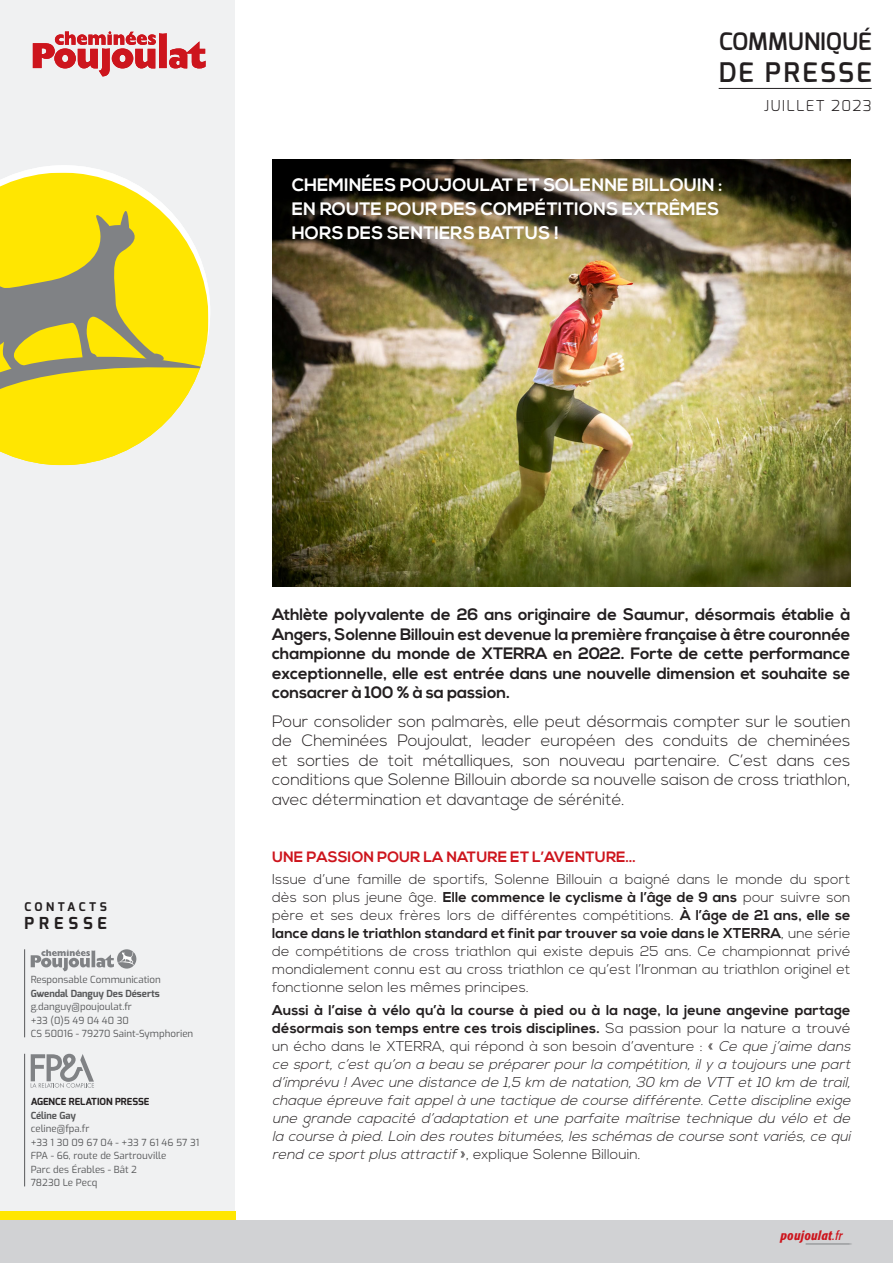
<style>
.page{position:relative;width:893px;height:1263px;background:#fff}
.page>*{position:absolute;margin:0;border:0;box-sizing:border-box;transform-origin:0 0}
.t1{font:600 27px "Exo";letter-spacing:.09em;color:#231f20}
.t2{font:600 24px "Exo";color:#231f20}
.t3{font:700 18px/24px "Nexa";color:#fff}
.t4{font:300 16.5px/19.5px "Nexa";color:#231f20;text-align:justify}
.t5{font:700 16.5px/19.5px "Nexa";letter-spacing:-.005em;color:#231f20;text-align:justify}
.t6{font:700 16.5px "Exo";letter-spacing:.295em;color:#231f20}
.t7{font:700 15px "Nexa";color:#cd151d}
.t8{font:300 15px "Exo";letter-spacing:.09em;color:#231f20}
.t9{font:italic 300 14.25px/18px "Nexa";color:#231f20}
.t10{font:300 14.25px/18px "Nexa";letter-spacing:.01em;color:#231f20;text-align:justify}
.t11{font:italic 500 condensed 12.75px "Formata";letter-spacing:.03em;color:#cd151d}
.t12{font:700 12px "Exo";letter-spacing:.295em;color:#231f20}
.t13{font:9.75px/13.5px "Exo";color:#57585a}
.t14{font:700 9.75px "Exo";color:#57585a}
.t15{font:700 9.75px "Exo";color:#231f20}
.s1{font-weight:700}
.s2{font-weight:700;font-style:normal}
.s3{font-style:normal}
.s4{font-weight:400}
</style>
<div class="page">
<div style="left:0;top:0;width:235px;height:1220px;background:#f0f1f2"></div>
<div style="left:0;top:1211px;width:235px;height:9px;background:#ffe601"></div>
<div style="left:0;top:1220px;width:893px;height:43px;background:#d1d2d4"></div>
<svg style="left:31px;top:1054px;width:63px;height:34px"></svg>
<hr style="left:24px;top:1054px;width:1px;height:132px;background:#57585a">
<hr style="left:24px;top:949px;width:1px;height:88px;background:#57585a">
<div style="left:117px;top:949px;width:19px;height:19px;background:#808285;border-radius:50%"></div>
<svg style="left:31px;top:949px;width:103px;height:22px"></svg>
<hr style="left:806px;top:1243px;width:46px;height:1px;background:#808285">
<hr style="left:719px;top:88px;width:153px;height:1px;background:#231f20">
<svg style="left:22px;top:165px;width:188px;height:161px"></svg>
<svg style="left:0;top:172px;width:209px;height:294px;fill:#ffe601"></svg>
<svg style="left:0;top:210px;width:206px;height:213px;background:#decd2f"></svg>
<svg style="left:33px;top:31px;width:173px;height:45px"></svg>
<img style="left:272px;top:159px;width:578px;height:428px">
<h2 class="t2" style="left:719px;top:26px;width:154px">COMMUNIQUÉ</h2>
<h1 class="t1" style="left:719px;top:55px;width:155px">DE PRESSE</h1>
<p class="t8" style="left:764px;top:96px;width:110px">JUILLET 2023</p>
<p class="t3" style="left:292px;top:173px;width:432px">CHEMINÉES POUJOULAT ET SOLENNE BILLOUIN :<br>EN ROUTE POUR DES COMPÉTITIONS EXTRÊMES<br>HORS DES SENTIERS BATTUS !</p>
<p class="t12" style="left:24px;top:899px;width:84px">CONTACTS</p>
<p class="t6" style="left:24px;top:912px;width:84px">PRESSE</p>
<p class="t13" style="left:31px;top:972px;width:132px">Responsable Communication</p>
<p class="t14" style="left:31px;top:987px;width:131px">Gwendal Danguy Des Déserts</p>
<p class="t13" style="left:31px;top:999px;width:164px">g.danguy@poujoulat.fr<br>+33 (0)5 49 04 40 30<br>CS 50016 - 79270 Saint-Symphorien</p>
<p class="t15" style="left:31px;top:1096px;width:120px">AGENCE RELATION PRESSE</p>
<p class="t14" style="left:31px;top:1109px;width:47px">Céline Gay</p>
<p class="t13" style="left:31px;top:1122px;width:170px">celine@fpa.fr<br>+33 1 30 09 67 04 - +33 7 61 46 57 31<br>FPA - 66, route de Sartrouville<br>Parc des Érables - Bât 2<br>78230 Le Pecq</p>
<p class="t5" style="left:272px;top:606px;width:580px">Athlète polyvalente de 26 ans originaire de Saumur, désormais établie à Angers, Solenne Billouin est devenue la première française à être couronnée championne du monde de XTERRA en 2022. Forte de cette performance exceptionnelle, elle est entrée dans une nouvelle dimension et souhaite se consacrer à 100 % à sa passion.</p>
<p class="t4" style="left:272px;top:712px;width:580px">Pour consolider son palmarès, elle peut désormais compter sur le soutien de Cheminées Poujoulat, leader européen des conduits de cheminées et sorties de toit métalliques, son nouveau partenaire. C’est dans ces conditions que Solenne Billouin aborde sa nouvelle saison de cross triathlon, avec détermination et davantage de sérénité.</p>
<p class="t7" style="left:272px;top:848px;width:366px">UNE PASSION POUR LA NATURE ET L’AVENTURE…</p>
<p class="t10" style="left:272px;top:871px;width:580px">Issue d’une famille de sportifs, Solenne Billouin a baigné dans le monde du sport dès son plus jeune âge. <span class="s1">Elle commence le cyclisme à l’âge de 9 ans</span> pour suivre son père et ses deux frères lors de différentes compétitions. <span class="s1">À l’âge de 21 ans, elle se lance dans le triathlon standard et finit par trouver sa voie dans le XTERRA</span>, une série de compétitions de cross triathlon qui existe depuis 25 ans. Ce championnat privé mondialement connu est au cross triathlon ce qu’est l’Ironman au triathlon originel et fonctionne selon les mêmes principes.</p>
<p class="t9" style="left:272px;top:1001px;width:584px"><span class="s2">Aussi à l’aise à vélo qu’à la course à pied ou à la nage, la jeune angevine partage désormais son temps entre ces trois disciplines.</span> <span class="s3">Sa passion pour la nature a trouvé un écho dans le XTERRA, qui répond à son besoin d’aventure : «</span> Ce que j’aime dans ce sport, c’est qu’on a beau se préparer pour la compétition, il y a toujours une part d’imprévu ! Avec une distance de 1,5 km de natation, 30 km de VTT et 10 km de trail, chaque épreuve faitappelà une tactique de course différente.Cette discipline exige une grande capacité d’adaptation et une parfaite maîtrise technique du vélo et de la course à pied.Loin des routes bitumées,les schémas de course sontvariés,ce qui rend ce sportplus attractif<span class="s3">», explique Solenne Billouin.</span></p>
<p class="t11" style="left:780px;top:1228px;width:64px">poujoulat<span class="s4">.fr</span></p>
</div>
